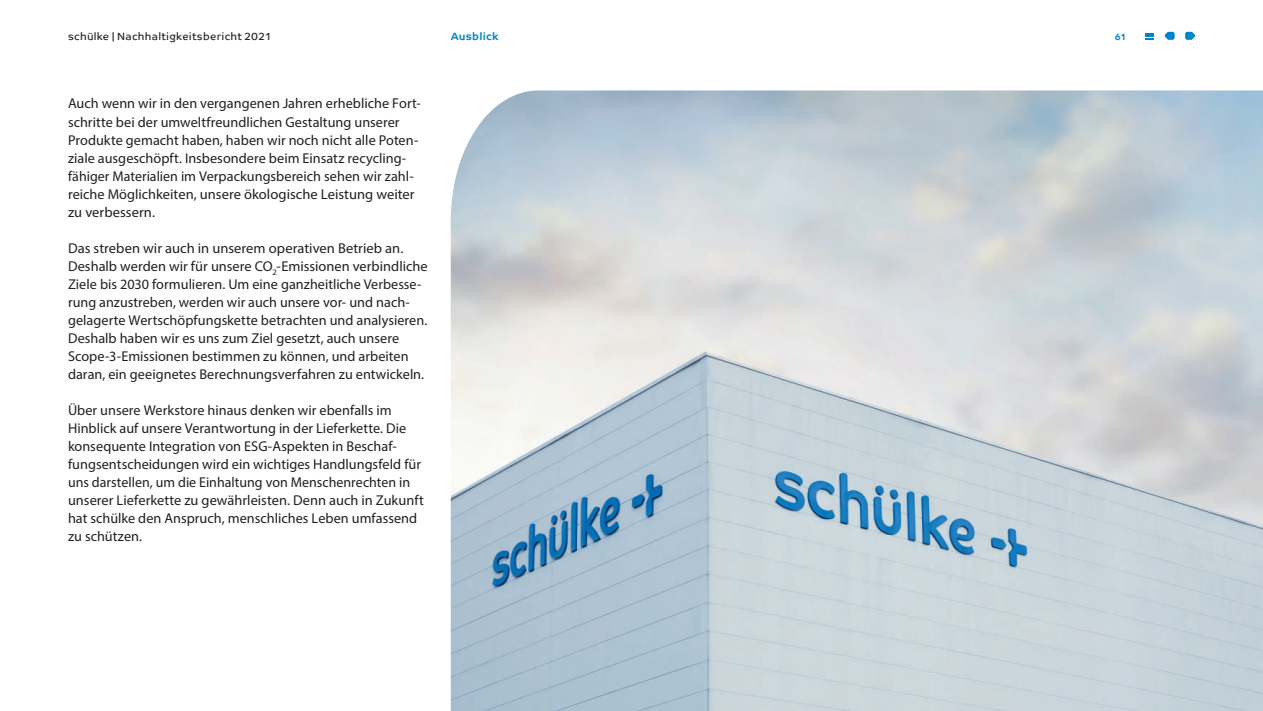
<style>
.page{position:relative;width:1263px;height:711px;background:#fff}
.page>*{position:absolute;margin:0;border:0;box-sizing:border-box;transform-origin:0 0}
.t1{font:14.25px/18px "Myriad Pro";color:#231f20}
.t2{font:10.5px "Co Text";letter-spacing:.025em;color:#231f20}
.t3{font:700 10.5px "Co Text";letter-spacing:.025em;color:#0085cb}
.t4{font:700 9.15px "Co Text";color:#0085cb}
</style>
<div class="page">
<img style="left:451px;top:90px;width:812px;height:620px">
<svg style="left:1145px;top:33px;width:8px;height:7px"></svg>
<svg style="left:1165px;top:32px;width:9px;height:8px"></svg>
<svg style="left:1185px;top:32px;width:10px;height:8px"></svg>
<p class="t2" style="left:68px;top:30px;width:205px">schülke | Nachhaltigkeitsbericht 2021</p>
<p class="t3" style="left:451px;top:30px;width:49px">Ausblick</p>
<p class="t4" style="left:1115px;top:31px;width:13px">61</p>
<p class="t1" style="left:68px;top:94px;width:354px">Auch wenn wir in den vergangenen Jahren erhebliche Fort&shy;schritte bei der umweltfreundlichen Gestaltung unserer Produkte gemacht haben, haben wir noch nicht alle Poten&shy;ziale ausgeschöpft. Insbesondere beim Einsatz recycling&shy;fähiger Materialien im Verpackungsbereich sehen wir zahl&shy;reiche Möglichkeiten, unsere ökologische Leistung weiter zu verbessern.</p>
<p class="t1" style="left:68px;top:238px;width:361px">Das streben wir auch in unserem operativen Betrieb an.<br>Deshalb werden wir für unsere CO<sub>2</sub>-Emissionen verbindliche Ziele bis 2030 formulieren. Um eine ganzheitliche Verbesse&shy;rung anzustreben, werden wir auch unsere vor- und nach&shy;gelagerte Wertschöpfungskette betrachten und analysieren.<br>Deshalb haben wir es uns zum Ziel gesetzt, auch unsere Scope-3-Emissionen bestimmen zu können, und arbeiten daran, ein geeignetes Berechnungsverfahren zu entwickeln.</p>
<p class="t1" style="left:68px;top:400px;width:357px">Über unsere Werkstore hinaus denken wir ebenfalls im Hinblick auf unsere Verantwortung in der Lieferkette. Die konsequente Integration von ESG-Aspekten in Beschaf&shy;fungsentscheidungen wird ein wichtiges Handlungsfeld für uns darstellen, um die Einhaltung von Menschenrechten in unserer Lieferkette zu gewährleisten. Denn auch in Zukunft hat schülke den Anspruch, menschliches Leben umfassend zu schützen.</p>
</div>
